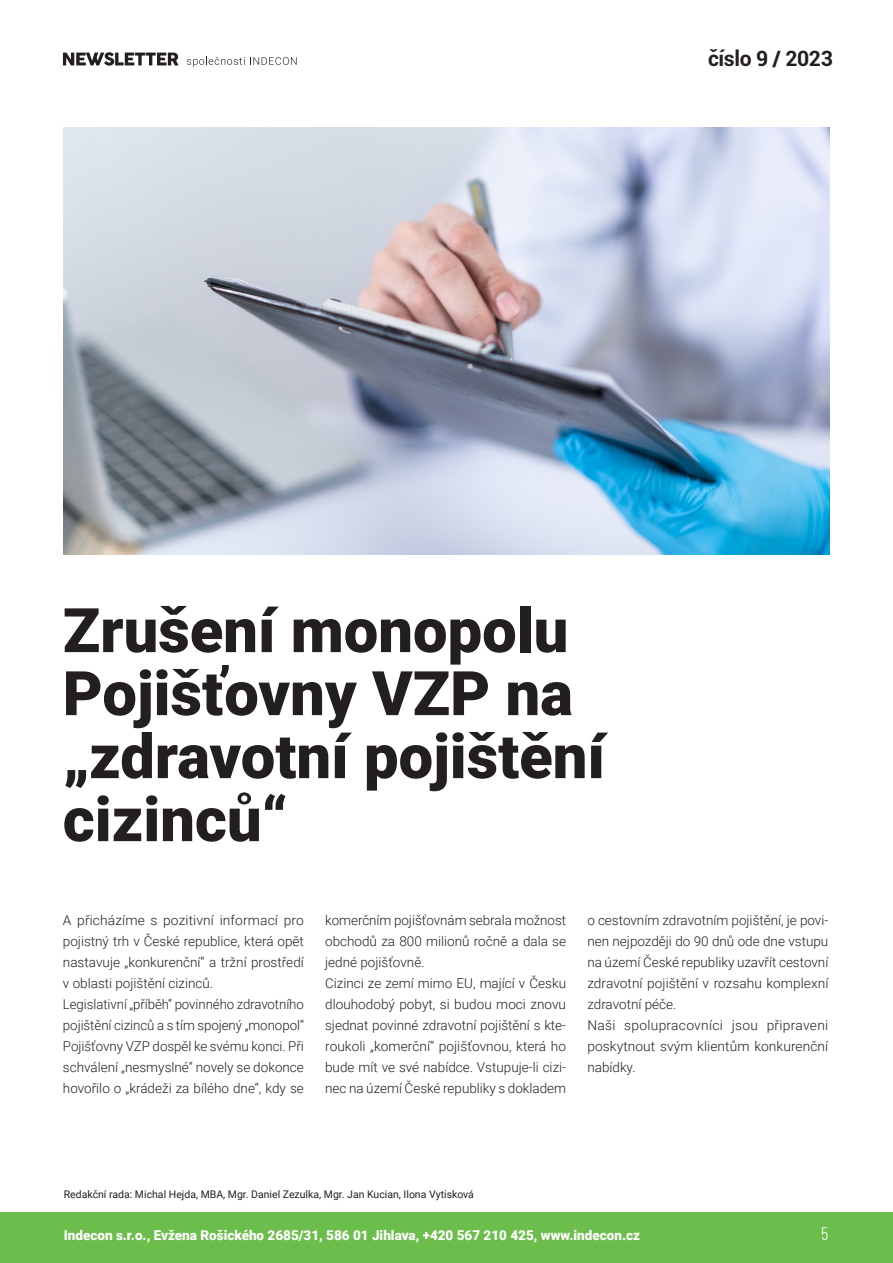
<style>
.page{position:relative;width:893px;height:1263px;background:#fff}
.page>*{position:absolute;margin:0;border:0;box-sizing:border-box;transform-origin:0 0}
.nadpis{font:900 61.5px/63px "Roboto";color:#231f20}
.t1{font:700 21.15px "Roboto";letter-spacing:-.02em;color:#231f20}
.t2{font:300 18px "Barlow Condensed";color:#fff}
.zakladni_text{font:300 13.5px/21px "Roboto";color:#231f20;text-align:justify}
.t3{font:900 13.5px "Roboto";color:#fff}
.t4{font:10.5px "Roboto";color:#231f20}
</style>
<div class="page">
<div style="left:0;top:1212px;width:893px;height:51px;background:#6cbe4c"></div>
<svg style="left:63px;top:52px;width:115px;height:14px"></svg>
<svg style="left:187px;top:57px;width:110px;height:10px"></svg>
<img style="left:64px;top:127px;width:765px;height:428px">
<h2 class="t1" style="left:708px;top:43px;width:126px">číslo 9 / 2023</h2>
<p class="nadpis" style="left:63px;top:596px;width:544px">Zrušení monopolu<br>Pojišťovny VZP na „zdravotní pojištění cizinců“</p>
<p class="zakladni_text" style="left:63px;top:909px;width:242px">A přicházíme s pozitivní informací pro pojistný trh v České republice, která opět nastavuje „konkurenční“ a tržní prostředí v oblasti pojištění cizinců.</p>
<p class="zakladni_text" style="left:63px;top:993px;width:243px">Legislativní „příběh“ povinného zdravotního pojištění cizinců a s tím spojený „monopol“ Pojišťovny VZP dospěl ke svému konci. Při schválení „nesmyslné“ novely se dokonce hovořilo o „krádeži za bílého dne“, kdy se</p>
<p class="zakladni_text" style="left:325px;top:909px;width:243px">komerčním pojišťovnám sebrala možnost obchodů za 800 milionů ročně a dala se jedné pojišťovně.</p>
<p class="zakladni_text" style="left:325px;top:972px;width:242px">Cizinci ze zemí mimo EU, mající v Česku dlouhodobý pobyt, si budou moci znovu sjednat povinné zdravotní pojištění s kte&shy;roukoli „komerční“ pojišťovnou, která ho bude mít ve své nabídce. Vstupuje-li cizi&shy;nec na území České republiky s dokladem</p>
<p class="zakladni_text" style="left:587px;top:909px;width:243px">o cestovním zdravotním pojištění, je povi&shy;nen nejpozději do 90 dnů ode dne vstupu na území České republiky uzavřít cestovní zdravotní pojištění v rozsahu komplexní zdravotní péče.</p>
<p class="zakladni_text" style="left:587px;top:1014px;width:242px">Naši spolupracovníci jsou připraveni poskytnout svým klientům konkurenční nabídky.</p>
<p class="t4" style="left:64px;top:1187px;width:412px">Redakční rada: Michal Hejda, MBA, Mgr. Daniel Zezulka, Mgr. Jan Kucian, Ilona Vytisková</p>
<p class="t3" style="left:64px;top:1226px;width:578px">Indecon s.r.o., Evžena Rošického 2685/31, 586 01 Jihlava, +420 567 210 425, www.indecon.cz</p>
<h3 class="t2" style="left:821px;top:1221px;width:9px">5</h3>
</div>
